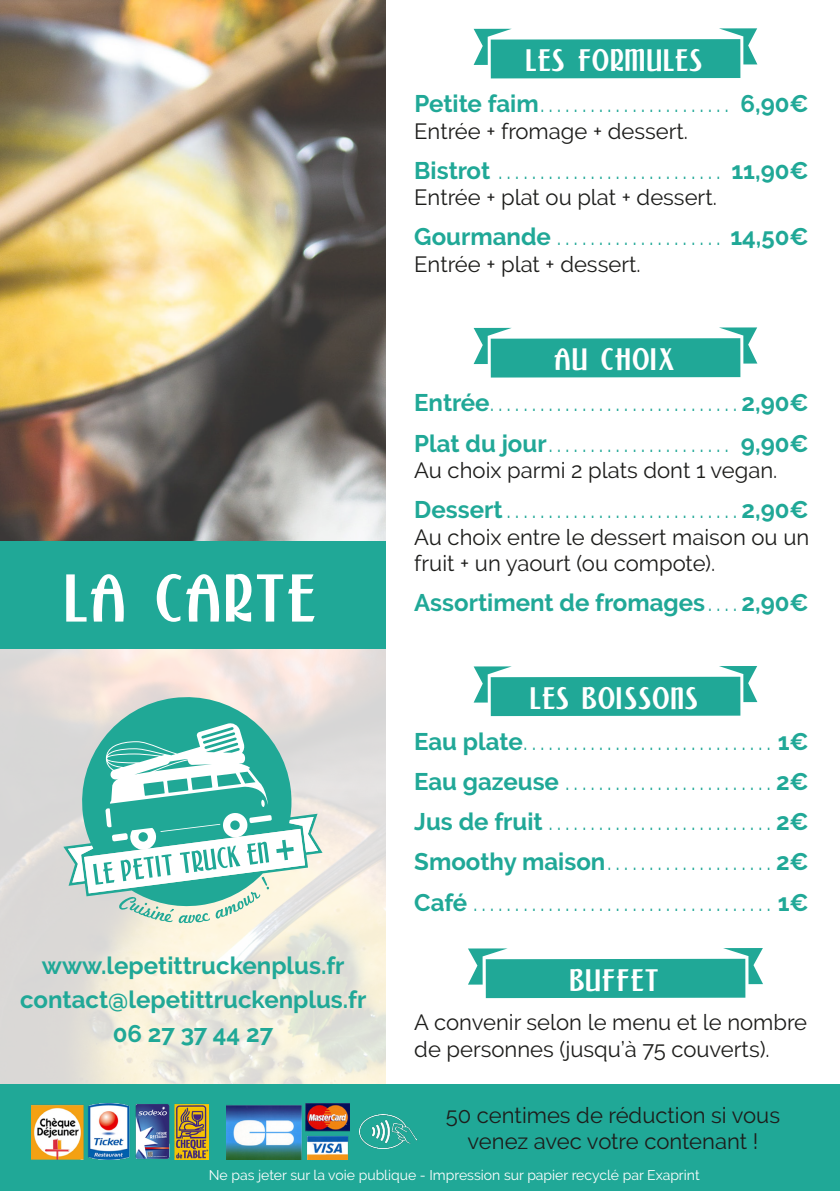
<style>
.page{position:relative;width:840px;height:1191px;background:#fff}
.page>*{position:absolute;margin:0;border:0;box-sizing:border-box;transform-origin:0 0}
.t1{font:52px "Kalenderblatt Grotesk";color:#fff}
.t2{font:24px/40.2px "Raleway";color:#20a897}
.t3{font:700 24px/34.4px "Raleway";color:#20a897;text-align:center}
.t4{font:24px "Kalenderblatt Grotesk";color:#fff}
.t5{font:22px/26.4px "Raleway";color:#1d1d1b}
.t6{font:14px "Raleway";color:#fff}
.s1{font-weight:700}
.s2{font-weight:400}
</style>
<div class="page">
<img style="left:0;top:0;width:386px;height:541px">
<svg style="left:0;top:649px;width:393px;height:436px;background:#e8e4dc"></svg>
<svg style="left:63px;top:690px;width:259px;height:218px;background:#bcd3cb"></svg>
<svg style="left:68px;top:722px;width:250px;height:201px"></svg>
<div style="left:0;top:541px;width:386px;height:108px;background:#20a897"></div>
<svg style="left:719px;top:28px;width:38px;height:36px"></svg>
<div style="left:490px;top:39px;width:250px;height:39px;background:#20a897"></div>
<svg style="left:473px;top:29px;width:38px;height:36px"></svg>
<svg style="left:719px;top:327px;width:38px;height:36px"></svg>
<div style="left:490px;top:338px;width:250px;height:39px;background:#20a897"></div>
<svg style="left:473px;top:328px;width:38px;height:36px"></svg>
<svg style="left:718px;top:666px;width:39px;height:36px"></svg>
<div style="left:490px;top:677px;width:250px;height:39px;background:#20a897"></div>
<svg style="left:473px;top:666px;width:38px;height:36px"></svg>
<svg style="left:723px;top:948px;width:39px;height:36px"></svg>
<div style="left:485px;top:958px;width:260px;height:40px;background:#20a897"></div>
<svg style="left:468px;top:948px;width:39px;height:36px"></svg>
<div style="left:386px;top:1085px;width:453px;height:106px;background:#20a897"></div>
<div style="left:0;top:1085px;width:393px;height:106px;background:#20a897"></div>
<img style="left:32px;top:1103px;width:177px;height:56px">
<img style="left:226px;top:1103px;width:124px;height:56px">
<img style="left:359px;top:1114px;width:57px;height:34px">
<p class="t4" style="left:526px;top:44px;width:179px">LES FORMULES</p>
<p class="t2" style="left:414px;top:84px;width:396px"><span class="s1">Petite faim</span>....................... <span class="s1">6,90€</span></p>
<p class="t5" style="left:414px;top:118px;width:275px">Entrée + fromage + dessert.</p>
<p class="t2" style="left:414px;top:150px;width:396px"><span class="s1">Bistrot</span> ........................... <span class="s1">11,90€</span></p>
<p class="t5" style="left:414px;top:184px;width:304px">Entrée + plat ou plat + dessert.</p>
<p class="t2" style="left:414px;top:217px;width:396px"><span class="s1">Gourmande</span>.................... <span class="s1">14,50€</span></p>
<p class="t5" style="left:414px;top:251px;width:228px">Entrée + plat + dessert.</p>
<h1 class="t1" style="left:66px;top:564px;width:254px">LA CARTE</h1>
<p class="t3" style="left:20px;top:948px;width:348px">www.lepetittruckenplus.fr contact@lepetittruckenplus.fr<br>06 27 37 44 27</p>
<p class="t4" style="left:554px;top:343px;width:123px">AU CHOIX</p>
<p class="t2" style="left:414px;top:383px;width:396px"><span class="s1">Entrée</span>..............................<span class="s1">2,90€<br>Plat du jour</span>...................... <span class="s1">9,90€</span></p>
<p class="t5" style="left:414px;top:457px;width:364px">Au choix parmi 2 plats dont 1 vegan.</p>
<p class="t2" style="left:414px;top:489px;width:396px"><span class="s1">Dessert</span>............................<span class="s1">2,90€</span></p>
<p class="t5" style="left:414px;top:523px;width:396px">Au choix entre le dessert maison ou un fruit + un yaourt (ou compote).</p>
<p class="t3" style="left:414px;top:585px;width:396px">Assortiment de fromages<span class="s2">. . . .</span> 2,90€</p>
<p class="t4" style="left:531px;top:682px;width:170px">LES BOISSONS</p>
<p class="t2" style="left:414px;top:721px;width:396px;text-align:justify"><span class="s1">Eau plate</span>.............................. <span class="s1">1€ Eau gazeuse</span>.........................<span class="s1">2€ Jus de fruit</span>...........................<span class="s1">2€ Smoothy maison</span>....................<span class="s1">2€ Café</span>.................................... <span class="s1">1€</span></p>
<p class="t4" style="left:570px;top:964px;width:91px">BUFFET</p>
<p class="t5" style="left:414px;top:1009px;width:394px">A convenir selon le menu et le nombre de personnes (jusqu’à 75 couverts).</p>
<p class="t5" style="left:445px;top:1101px;width:335px;text-align:center">50 centimes de réduction si vous venez avec votre contenant !</p>
<p class="t6" style="left:209px;top:1167px;width:492px">Ne pas jeter sur la voie publique - Impression sur papier recyclé par Exaprint</p>
</div>
